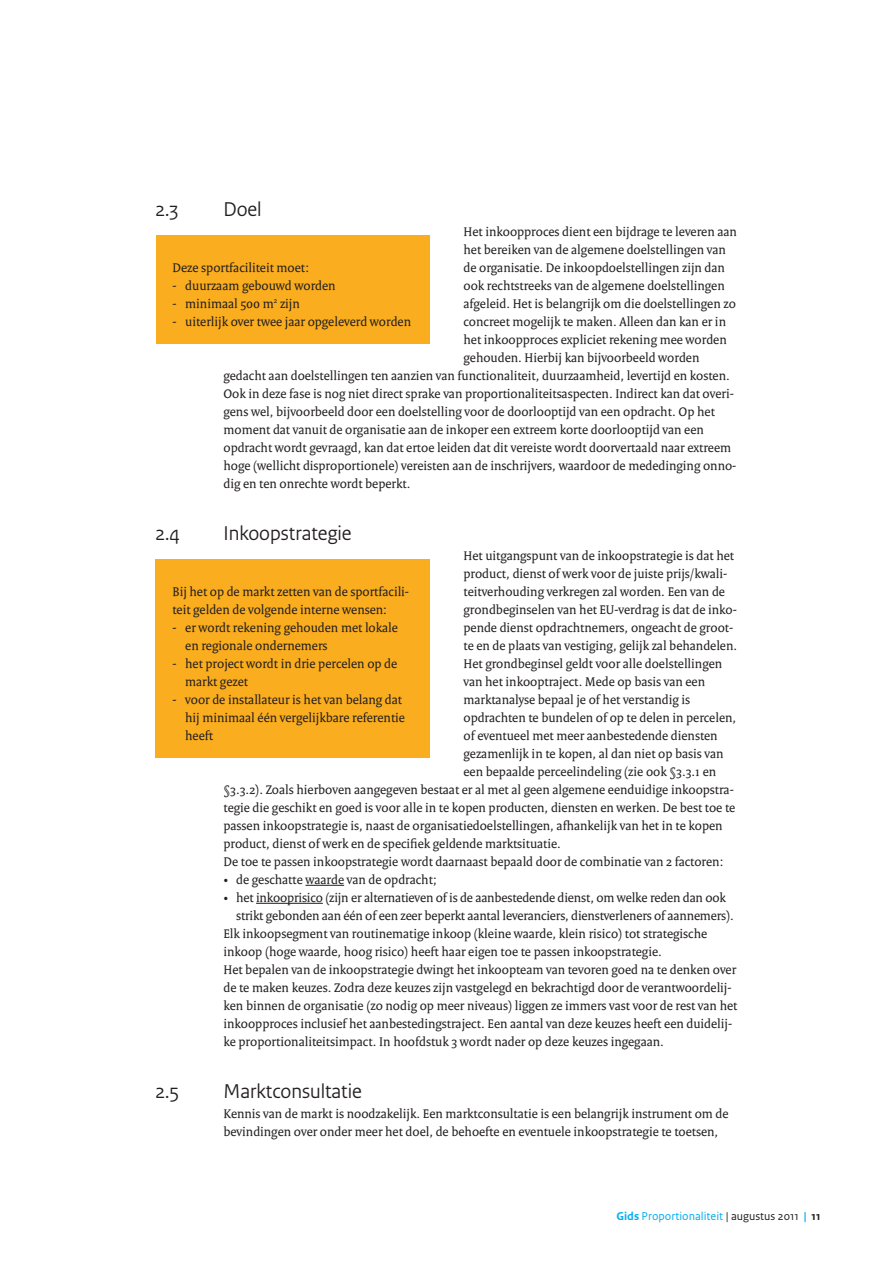
<style>
.page{position:relative;width:893px;height:1263px;background:#fff}
.page>*{position:absolute;margin:0;border:0;box-sizing:border-box;transform-origin:0 0}
.t1{font:21px "Rijksoverheid Sans Heading";color:#231f20}
.t2{font:13.5px/18px "Rijksoverheid Serif";color:#231f20}
.t3{font:12px "Rijksoverheid Sans Text";color:#00aeef}
.s1{font-weight:700}
.s2{color:#231f20}
.s3{font-weight:700;color:#231f20}
</style>
<div class="page">
<hr style="left:305px;top:885px;width:39px;height:1px;background:#231f20">
<hr style="left:256px;top:903px;width:67px;height:1px;background:#231f20">
<div style="left:156px;top:236px;width:273px;height:108px;background:#faad1e"></div>
<div style="left:155px;top:560px;width:274px;height:198px;background:#faad1e"></div>
<h1 class="t1" style="left:155px;top:197px;width:24px">2.3</h1>
<h1 class="t1" style="left:223px;top:197px;width:40px">Doel</h1>
<p class="t2" style="left:463px;top:222px;width:275px">Het inkoopproces dient een bijdrage te leveren aan</p>
<p class="t2" style="left:463px;top:240px;width:264px">het bereiken van de algemene doelstellingen van</p>
<p class="t2" style="left:463px;top:258px;width:263px">de organisatie. De inkoopdoelstellingen zijn dan</p>
<p class="t2" style="left:463px;top:276px;width:263px">ook rechtstreeks van de algemene doelstellingen</p>
<p class="t2" style="left:463px;top:294px;width:274px">afgeleid. Het is belangrijk om die doelstellingen zo</p>
<p class="t2" style="left:463px;top:312px;width:264px">concreet mogelijk te maken. Alleen dan kan er in</p>
<p class="t2" style="left:463px;top:330px;width:265px">het inkoopproces expliciet rekening mee worden</p>
<p class="t2" style="left:463px;top:348px;width:237px">gehouden. Hierbij kan bijvoorbeeld worden</p>
<p class="t2" style="left:223px;top:366px;width:508px">gedacht aan doelstellingen ten aanzien van functionaliteit, duurzaamheid, levertijd en kosten.</p>
<p class="t2" style="left:223px;top:384px;width:512px">Ook in deze fase is nog niet direct sprake van proportionaliteitsaspecten. Indirect kan dat overi-</p>
<p class="t2" style="left:223px;top:402px;width:493px">gens wel, bijvoorbeeld door een doelstelling voor de doorlooptijd van een opdracht. Op het</p>
<p class="t2" style="left:223px;top:420px;width:482px">moment dat vanuit de organisatie aan de inkoper een extreem korte doorlooptijd van een</p>
<p class="t2" style="left:223px;top:438px;width:509px">opdracht wordt gevraagd, kan dat ertoe leiden dat dit vereiste wordt doorvertaald naar extreem</p>
<p class="t2" style="left:223px;top:456px;width:514px">hoge (wellicht disproportionele) vereisten aan de inschrijvers, waardoor de mededinging onno-</p>
<p class="t2" style="left:223px;top:474px;width:189px">dig en ten onrechte wordt beperkt.</p>
<p class="t2" style="left:173px;top:258px;width:138px">Deze sportfaciliteit moet:</p>
<p class="t2" style="left:173px;top:276px;width:165px">- duurzaam gebouwd worden</p>
<p class="t2" style="left:173px;top:294px;width:129px">- minimaal 500 m<sup>2</sup> zijn</p>
<p class="t2" style="left:173px;top:312px;width:240px">- uiterlijk over twee jaar opgeleverd worden</p>
<h1 class="t1" style="left:155px;top:521px;width:26px">2.4</h1>
<h1 class="t1" style="left:223px;top:521px;width:130px">Inkoopstrategie</h1>
<p class="t2" style="left:463px;top:546px;width:272px">Het uitgangspunt van de inkoopstrategie is dat het</p>
<p class="t2" style="left:463px;top:564px;width:265px">product, dienst of werk voor de juiste prijs/kwali-</p>
<p class="t2" style="left:463px;top:582px;width:263px">teitverhouding verkregen zal worden. Een van de</p>
<p class="t2" style="left:463px;top:600px;width:275px">grondbeginselen van het EU-verdrag is dat de inko-</p>
<p class="t2" style="left:463px;top:618px;width:271px">pende dienst opdrachtnemers, ongeacht de groot-</p>
<p class="t2" style="left:463px;top:636px;width:275px">te en de plaats van vestiging, gelijk zal behandelen.</p>
<p class="t2" style="left:463px;top:654px;width:260px">Het grondbeginsel geldt voor alle doelstellingen</p>
<p class="t2" style="left:463px;top:672px;width:243px">van het inkooptraject. Mede op basis van een</p>
<p class="t2" style="left:463px;top:690px;width:228px">marktanalyse bepaal je of het verstandig is</p>
<p class="t2" style="left:463px;top:708px;width:274px">opdrachten te bundelen of op te delen in percelen,</p>
<p class="t2" style="left:463px;top:726px;width:256px">of eventueel met meer aanbestedende diensten</p>
<p class="t2" style="left:463px;top:744px;width:262px">gezamenlijk in te kopen, al dan niet op basis van</p>
<p class="t2" style="left:463px;top:762px;width:254px">een bepaalde perceelindeling (zie ook §3.3.1 en</p>
<p class="t2" style="left:223px;top:780px;width:512px">§3.3.2). Zoals hierboven aangegeven bestaat er al met al geen algemene eenduidige inkoopstra-</p>
<p class="t2" style="left:223px;top:798px;width:513px">tegie die geschikt en goed is voor alle in te kopen producten, diensten en werken. De best toe te</p>
<p class="t2" style="left:223px;top:816px;width:501px">passen inkoopstrategie is, naast de organisatiedoelstellingen, afhankelijk van het in te kopen</p>
<p class="t2" style="left:223px;top:834px;width:339px">product, dienst of werk en de specifiek geldende marktsituatie.</p>
<p class="t2" style="left:223px;top:852px;width:501px">De toe te passen inkoopstrategie wordt daarnaast bepaald door de combinatie van 2 factoren:</p>
<p class="t2" style="left:223px;top:870px;width:215px">• de geschatte waarde van de opdracht;</p>
<p class="t2" style="left:223px;top:888px;width:504px">• het inkooprisico (zijn er alternatieven of is de aanbestedende dienst, om welke reden dan ook</p>
<p class="t2" style="left:236px;top:906px;width:499px">strikt gebonden aan één of een zeer beperkt aantal leveranciers, dienstverleners of aannemers).</p>
<p class="t2" style="left:223px;top:924px;width:485px">Elk inkoopsegment van routinematige inkoop (kleine waarde, klein risico) tot strategische</p>
<p class="t2" style="left:223px;top:942px;width:440px">inkoop (hoge waarde, hoog risico) heeft haar eigen toe te passen inkoopstrategie.</p>
<p class="t2" style="left:223px;top:960px;width:514px">Het bepalen van de inkoopstrategie dwingt het inkoopteam van tevoren goed na te denken over</p>
<p class="t2" style="left:223px;top:978px;width:510px">de te maken keuzes. Zodra deze keuzes zijn vastgelegd en bekrachtigd door de verantwoordelij-</p>
<p class="t2" style="left:223px;top:996px;width:515px">ken binnen de organisatie (zo nodig op meer niveaus) liggen ze immers vast voor de rest van het</p>
<p class="t2" style="left:223px;top:1014px;width:510px">inkoopproces inclusief het aanbestedingstraject. Een aantal van deze keuzes heeft een duidelij-</p>
<p class="t2" style="left:223px;top:1032px;width:442px">ke proportionaliteitsimpact. In hoofdstuk 3 wordt nader op deze keuzes ingegaan.</p>
<p class="t2" style="left:172px;top:582px;width:238px">Bij het op de markt zetten van de sportfacili&shy;teit gelden de volgende interne wensen:</p>
<p class="t2" style="left:185px;top:618px;width:214px;text-indent:-13px">- er wordt rekening gehouden met lokale en regionale ondernemers</p>
<p class="t2" style="left:185px;top:654px;width:214px;text-indent:-13px">- het project wordt in drie percelen op de markt gezet</p>
<p class="t2" style="left:185px;top:690px;width:221px;text-indent:-13px">- voor de installateur is het van belang dat hij minimaal één vergelijkbare referentie heeft</p>
<h1 class="t1" style="left:155px;top:1079px;width:25px">2.5</h1>
<h1 class="t1" style="left:223px;top:1079px;width:140px">Marktconsultatie</h1>
<p class="t2" style="left:223px;top:1104px;width:507px">Kennis van de markt is noodzakelijk. Een marktconsultatie is een belangrijk instrument om de bevindingen over onder meer het doel, de behoefte en eventuele inkoopstrategie te toetsen,</p>
<p class="t3" style="left:617px;top:1209px;width:206px"><span class="s1">Gids</span> Proportionaliteit <span class="s2">| augustus 2011</span> <span class="s1">|</span> <span class="s3">11</span></p>
</div>
